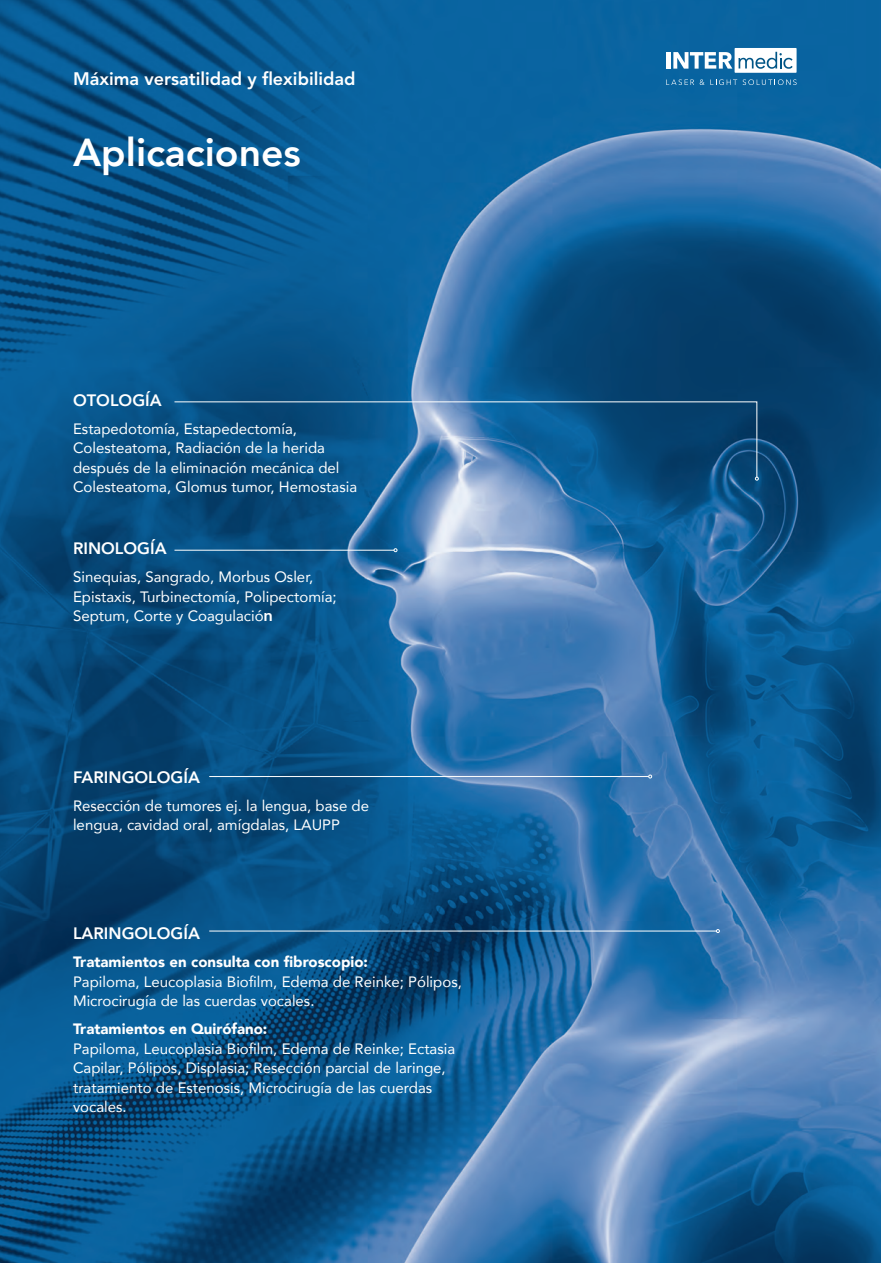
<style>
.page{position:relative;width:881px;height:1263px;background:#fff}
.page>*{position:absolute;margin:0;border:0;box-sizing:border-box;transform-origin:0 0}
.t1{font:800 39px "Avenir";color:#fff}
.t2{font:800 18px "Avenir LT Std";color:#fff}
.t3{font:800 16.5px "Avenir";color:#fff}
.t4{font:15px/19.5px "Avenir";color:#fff}
.t5{font:900 15px "Avenir";color:#fff}
.s1{font-weight:800;font-size:16.5px}
</style>
<div class="page">
<img style="left:0;top:0;width:880px;height:1263px">
<svg style="left:174px;top:401px;width:583px;height:77px;background:#1a5d8f"></svg>
<svg style="left:754px;top:477px;width:4px;height:3px"></svg>
<hr style="left:209px;top:776px;width:439px;height:1px;background:#fff">
<hr style="left:209px;top:931px;width:507px;height:1px;background:#fff">
<svg style="left:715px;top:929px;width:4px;height:4px"></svg>
<hr style="left:174px;top:550px;width:220px;height:1px;background:#fff">
<svg style="left:393px;top:548px;width:4px;height:4px"></svg>
<div style="left:734px;top:48px;width:62px;height:25px;background:#fff"></div>
<hr style="left:666px;top:52px;width:4px;height:17px;background:#fff">
<svg style="left:673px;top:52px;width:59px;height:17px"></svg>
<svg style="left:738px;top:52px;width:54px;height:17px"></svg>
<svg style="left:666px;top:79px;width:27px;height:6px"></svg>
<svg style="left:699px;top:79px;width:5px;height:6px"></svg>
<svg style="left:710px;top:79px;width:86px;height:6px"></svg>
<p class="t2" style="left:73px;top:68px;width:284px">Máxima versatilidad y flexibilidad</p>
<h1 class="t1" style="left:73px;top:122px;width:229px">Aplicaciones</h1>
<p class="t3" style="left:73px;top:387px;width:90px">OTOLOGÍA</p>
<p class="t4" style="left:73px;top:418px;width:285px">Estapedotomía, Estapedectomía, Colesteatoma, Radiación de la herida después de la eliminación mecánica del Colesteatoma, Glomus tumor, Hemostasia</p>
<p class="t3" style="left:73px;top:536px;width:95px">RINOLOGÍA</p>
<p class="t4" style="left:73px;top:567px;width:265px">Sinequias, Sangrado, Morbus Osler,<br>Epistaxis, Turbinectomía, Polipectomía;<br>Septum, Corte y Coagulació<span class="s1">n</span></p>
<p class="t3" style="left:73px;top:764px;width:128px">FARINGOLOGÍA</p>
<p class="t4" style="left:73px;top:795px;width:297px">Resección de tumores ej. la lengua, base de lengua, cavidad oral, amígdalas, LAUPP</p>
<p class="t3" style="left:73px;top:921px;width:128px">LARINGOLOGÍA</p>
<p class="t5" style="left:73px;top:949px;width:296px">Tratamientos en consulta con fibroscopio:</p>
<p class="t4" style="left:73px;top:971px;width:390px">Papiloma, Leucoplasia Biofilm, Edema de Reinke; Pólipos,<br>Microcirugía de las cuerdas vocales.</p>
<p class="t5" style="left:73px;top:1016px;width:196px">Tratamientos en Quirófano:</p>
<p class="t4" style="left:73px;top:1038px;width:383px">Papiloma, Leucoplasia Biofilm, Edema de Reinke; Ectasia Capilar, Pólipos, Displasia; Resección parcial de laringe, tratamiento de Estenosis, Microcirugía de las cuerdas vocales.</p>
</div>
